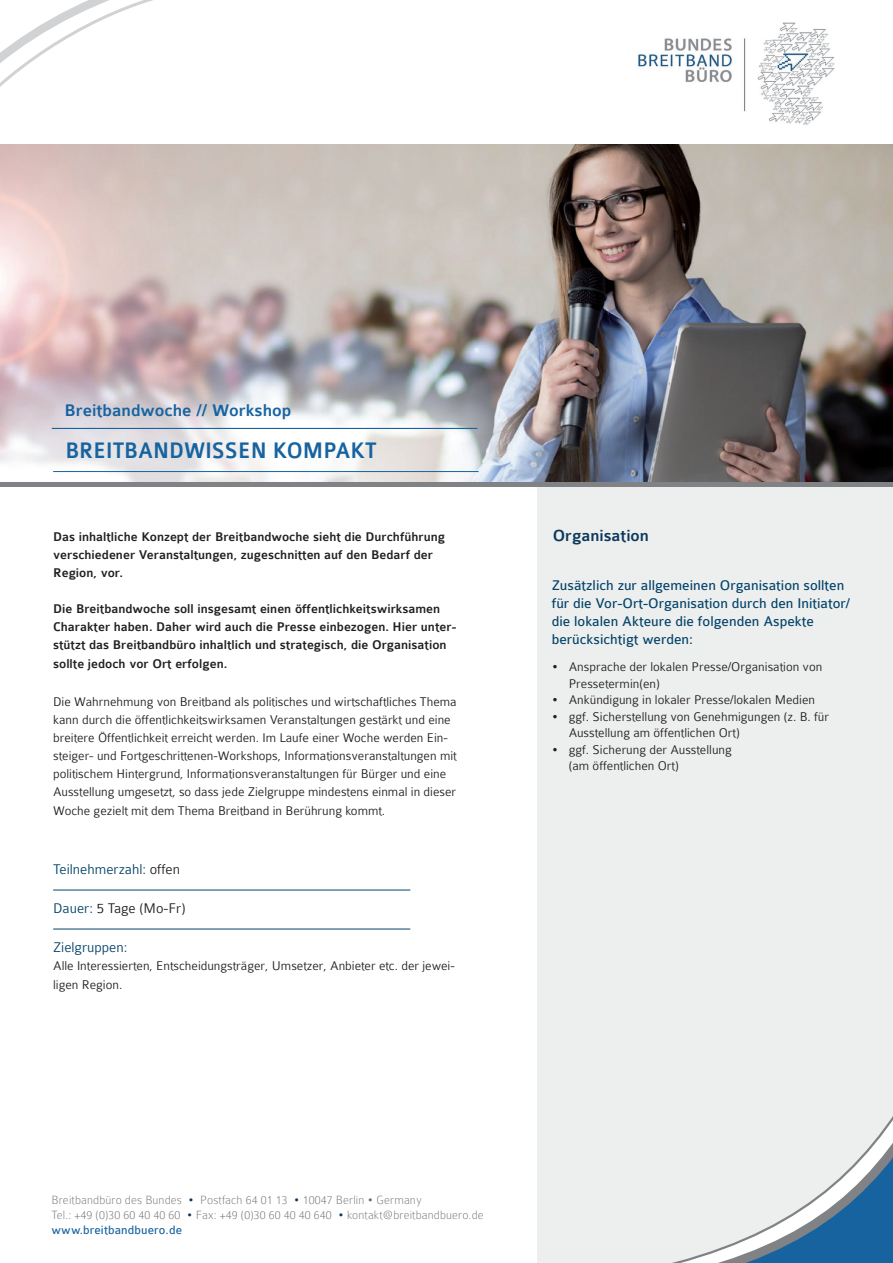
<style>
.page{position:relative;width:893px;height:1263px;background:#fff}
.page>*{position:absolute;margin:0;border:0;box-sizing:border-box;transform-origin:0 0}
.t1{font:500 24px "Colaborate";color:#1663a0;scale:.92 1}
.t2{font:500 18px "Colaborate";color:#1663a0}
.t3{font:500 17.25px "Colaborate";color:#0d375b}
.t4{font:15px/18px "Colaborate";color:#05446a}
.t5{font:300 15px "Colaborate";color:#05446a}
.t6{font:300 15px "Colaborate";color:#231f20}
.t7{font:300 13.5px/18px "Colaborate";color:#231f20}
.t8{font:500 13.5px/18px "Colaborate";color:#231f20}
.t9{font:100 12.75px/15px "Colaborate";letter-spacing:.01em;color:#6c6d70}
.s1{color:#231f20}
.s2{color:#05446a}
.s3{color:#0d375b}
.s4{font-weight:400;color:#1663a0}
</style>
<div class="page">
<img style="left:0;top:145px;width:893px;height:338px">
<img style="left:638px;top:22px;width:197px;height:103px">
<div style="left:538px;top:486px;width:355px;height:777px;background:#edefee"></div>
<hr style="left:0;top:483px;width:893px;height:4px;background:#808285">
<svg style="left:0;top:0;width:153px;height:87px"></svg>
<hr style="left:53px;top:890px;width:357px;height:1px;background:#05446a">
<hr style="left:53px;top:929px;width:357px;height:1px;background:#05446a">
<svg style="left:672px;top:1116px;width:221px;height:147px"></svg>
<hr style="left:53px;top:471px;width:426px;height:1px;background:#1663a0">
<hr style="left:52px;top:428px;width:425px;height:1px;background:#1663a0">
<h2 class="t2" style="left:64px;top:401px;width:229px">Breitbandwoche // Workshop</h2>
<h1 class="t1" style="left:65px;top:438px;width:340px">BREITBANDWISSEN KOMPAKT</h1>
<p class="t8" style="left:53px;top:528px;width:393px">Das inhaltliche Konzept der Breitbandwoche sieht die Durchführung verschiedener Veranstaltungen, zugeschnitten auf den Bedarf der<br>Region, vor.</p>
<p class="t8" style="left:53px;top:600px;width:405px">Die Breitbandwoche soll insgesamt einen öffentlichkeitswirksamen<br>Charakter haben. Daher wird auch die Presse einbezogen. Hier unter&shy;stützt das Breitbandbüro inhaltlich und strategisch, die Organisation</p>
<p class="t8" style="left:53px;top:655px;width:176px">sollte jedoch vor Ort erfolgen.</p>
<p class="t7" style="left:53px;top:693px;width:405px">Die Wahrnehmung von Breitband als politisches und wirtschaftliches Thema kann durch die öffentlichkeitswirksamen Veranstaltungen gestärkt und eine breitere Öffentlichkeit erreicht werden. Im Laufe einer Woche werden Ein&shy;steiger- und Fortgeschrittenen-Workshops, Informationsveranstaltungen mit politischem Hintergrund, Informationsveranstaltungen für Bürger und eine Ausstellung umgesetzt, so dass jede Zielgruppe mindestens einmal in dieser</p>
<p class="t7" style="left:53px;top:802px;width:334px">Woche gezielt mit dem Thema Breitband in Berührung kommt.</p>
<p class="t5" style="left:53px;top:861px;width:128px">Teilnehmerzahl: <span class="s1">offen</span></p>
<p class="t6" style="left:53px;top:900px;width:134px"><span class="s2">Dauer:</span> 5 Tage (Mo-Fr)</p>
<p class="t5" style="left:53px;top:939px;width:76px">Zielgruppen:</p>
<p class="t7" style="left:53px;top:956px;width:403px;line-height:19.5px">Alle Interessierten, Entscheidungsträger, Umsetzer, Anbieter etc. der jewei&shy;ligen Region.</p>
<p class="t3" style="left:553px;top:527px;width:98px">Organisation</p>
<p class="t4" style="left:552px;top:577px;width:300px">Zusätzlich zur allgemeinen Organisation sollten für die Vor-Ort-Organisation durch den Initiator/ die lokalen Akteure die folgenden Aspekte berücksichtigt werden:</p>
<p class="t7" style="left:569px;top:659px;width:255px;line-height:16.5px;text-indent:-17px">• Ansprache der lokalen Presse/Organisation von<br>Pressetermin(en)</p>
<p class="t7" style="left:552px;top:691px;width:265px">• Ankündigung in lokaler Presse/lokalen Medien</p>
<p class="t7" style="left:569px;top:708px;width:262px;line-height:16.5px;text-indent:-17px">• ggf. Sicherstellung von Genehmigungen (z. B. für<br>Ausstellung am öffentlichen Ort)</p>
<p class="t7" style="left:569px;top:741px;width:165px;line-height:16.5px;text-indent:-17px">• ggf. Sicherung der Ausstellung (am öffentlichen Ort)</p>
<p class="t9" style="left:52px;top:1193px;width:434px">Breitbandbüro des Bundes <span class="s3">•</span> Postfach 64 01 13 <span class="s3">•</span> 10047 Berlin • Germany<br>Tel.: +49 (0)30 60 40 40 60 <span class="s3">•</span> Fax: +49 (0)30 60 40 40 640 <span class="s3">•</span> kontakt@breitbandbuero.de <span class="s4">www.breitbandbuero.de</span></p>
</div>
